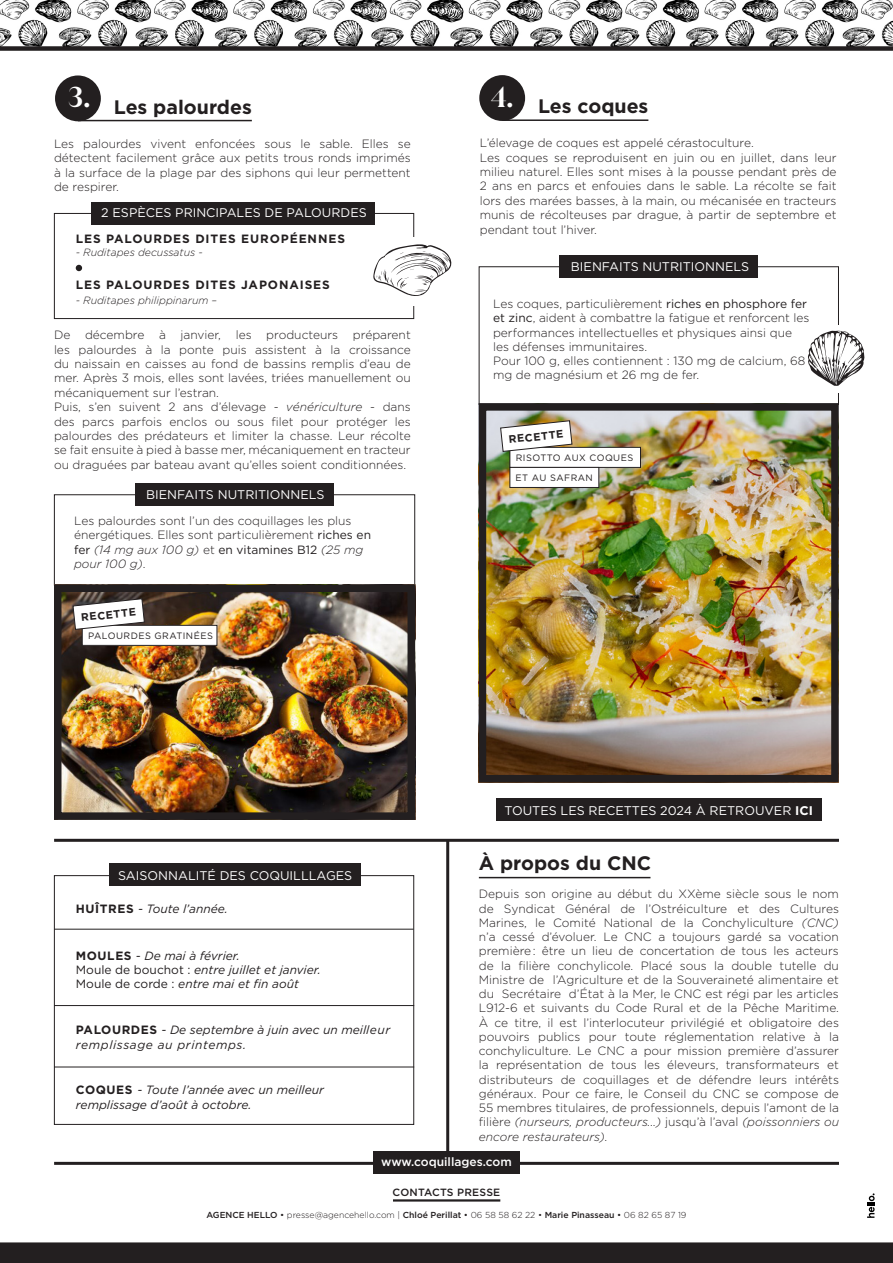
<style>
.page{position:relative;width:893px;height:1263px;background:#fff}
.page>*{position:absolute;margin:0;border:0;box-sizing:border-box;transform-origin:0 0}
.t1{font:600 27.75px "Juana";color:#fff}
.t2{font:700 19.5px "Gotham";color:#231f20}
.t3{font:12.6px "Gotham";color:#fff}
.t4{font:300 12px/14.2px "Gotham";color:#231f20;text-align:justify}
.t5{font:italic 12px/14.4px "Gotham";color:#231f20}
.t6{font:italic 12px/14.4px "Gotham";letter-spacing:.04em;color:#231f20}
.t7{font:700 12px "Gotham";letter-spacing:.075em;color:#231f20}
.t8{font:500 12px "Gotham";color:#fff}
.t9{font:700 10.8px "Gotham";color:#231f20}
.t10{font:italic 300 10.5px "Gotham";color:#231f20}
.t11{font:500 10.5px "Gotham";letter-spacing:.02em;color:#231f20}
.t12{font:9.3px "Gotham";letter-spacing:.05em;color:#231f20}
.t13{font:300 8.7px "Gotham";color:#231f20}
.s1{font-weight:400}
.s2{font-style:italic}
.s3{font-weight:700;font-style:normal}
.s4{font-style:normal}
.s5{font-weight:700}
.s6{font-weight:500}
</style>
<div class="page">
<div style="left:0;top:1242px;width:893px;height:21px;background:#231f20"></div>
<svg style="left:867px;top:1193px;width:8px;height:25px"></svg>
<div style="left:54px;top:494px;width:361px;height:91px;border:1px solid #231f20"></div>
<div style="left:135px;top:483px;width:198px;height:22px;background:#231f20"></div>
<img style="left:488px;top:412px;width:342px;height:361px">
<div style="left:479px;top:403px;width:360px;height:379px;border:8px solid #231f20"></div>
<div style="left:54px;top:213px;width:360px;height:106px;border:1px solid #231f20"></div>
<hr style="left:78px;top:120px;width:174px;height:1px;background:#231f20">
<div style="left:55px;top:75px;width:46px;height:46px;background:#231f20;border-radius:50%"></div>
<div style="left:92px;top:202px;width:283px;height:22px;background:#231f20"></div>
<svg style="left:76px;top:265px;width:6px;height:6px"></svg>
<div style="left:479px;top:266px;width:360px;height:139px;border:1px solid #231f20"></div>
<div style="left:559px;top:255px;width:199px;height:22px;background:#231f20"></div>
<hr style="left:502px;top:119px;width:146px;height:2px;background:#231f20">
<div style="left:479px;top:75px;width:46px;height:46px;background:#231f20;border-radius:50%"></div>
<hr style="left:479px;top:877px;width:171px;height:1px;background:#231f20">
<img style="left:0;top:0;width:893px;height:46px">
<div style="left:0;top:46px;width:893px;height:5px;background:#231f20"></div>
<div style="left:405px;top:237px;width:22px;height:68px;background:#fff"></div>
<svg style="left:373px;top:244px;width:79px;height:52px"></svg>
<img style="left:63px;top:593px;width:343px;height:218px">
<div style="left:54px;top:584px;width:361px;height:236px;border:8px solid #231f20"></div>
<div style="left:82px;top:625px;width:135px;height:20px;background:#fff"></div>
<div style="left:82px;top:625px;width:135px;height:21px;border:1px solid #231f20"></div>
<svg style="left:72px;top:598px;width:73px;height:32px"></svg>
<div style="left:510px;top:447px;width:130px;height:20px;background:#fff"></div>
<div style="left:510px;top:447px;width:131px;height:21px;border:1px solid #231f20"></div>
<div style="left:510px;top:467px;width:89px;height:20px;background:#fff"></div>
<div style="left:510px;top:467px;width:89px;height:21px;border:1px solid #231f20"></div>
<svg style="left:500px;top:420px;width:73px;height:32px"></svg>
<hr style="left:393px;top:1199px;width:107px;height:2px;background:#231f20">
<div style="left:496px;top:798px;width:326px;height:22px;background:#231f20"></div>
<hr style="left:54px;top:1162px;width:785px;height:3px;background:#231f20">
<hr style="left:54px;top:839px;width:785px;height:3px;background:#231f20">
<div style="left:373px;top:1151px;width:146px;height:23px;background:#231f20"></div>
<div style="left:54px;top:875px;width:360px;height:250px;border:1px solid #231f20"></div>
<div style="left:110px;top:864px;width:251px;height:22px;background:#231f20"></div>
<hr style="left:54px;top:929px;width:360px;height:1px;background:#231f20">
<hr style="left:54px;top:1005px;width:360px;height:1px;background:#231f20">
<hr style="left:54px;top:1066px;width:360px;height:1px;background:#231f20">
<hr style="left:446px;top:840px;width:3px;height:313px;background:#231f20">
<div style="left:835px;top:325px;width:7px;height:67px;background:#fff"></div>
<svg style="left:808px;top:331px;width:57px;height:55px"></svg>
<p class="t1" style="left:491px;top:79px;width:24px">4.</p>
<p class="t1" style="left:68px;top:79px;width:24px">3.</p>
<p class="t2" style="left:114px;top:94px;width:140px">Les palourdes</p>
<p class="t4" style="left:54px;top:136px;width:358px">Les palourdes vivent enfoncées sous le sable. Elles se détectent facilement grâce aux petits trous ronds imprimés à la surface de la plage par des siphons qui leur permettent de respirer.</p>
<p class="t2" style="left:538px;top:94px;width:112px">Les coques</p>
<p class="t4" style="left:480px;top:136px;width:275px">L’élevage de coques est appelé cérastoculture.</p>
<p class="t4" style="left:480px;top:150px;width:358px">Les coques se reproduisent en juin ou en juillet, dans leur milieu naturel. Elles sont mises à la pousse pendant près de 2 ans en parcs et enfouies dans le sable. La récolte se fait lors des marées basses, à la main, ou mécanisée en tracteurs munis de récolteuses par drague, à partir de septembre et pendant tout l’hiver.</p>
<p class="t3" style="left:101px;top:205px;width:267px">2 ESPÈCES PRINCIPALES DE PALOURDES</p>
<p class="t7" style="left:76px;top:231px;width:271px">LES PALOURDES DITES EUROPÉENNES</p>
<p class="t10" style="left:76px;top:246px;width:128px">- Ruditapes decussatus -</p>
<p class="t7" style="left:76px;top:277px;width:256px">LES PALOURDES DITES JAPONAISES</p>
<p class="t10" style="left:76px;top:294px;width:143px">- Ruditapes philippinarum –</p>
<p class="t4" style="left:493px;top:296px;width:318px;text-align:left">Les coques, particulièrement <span class="s1">riches en phosphore fer et zinc</span>, aident à combattre la fatigue et renforcent les performances intellectuelles et physiques ainsi que les défenses immunitaires.</p>
<p class="t4" style="left:493px;top:353px;width:314px">Pour 100 g, elles contiennent : 130 mg de calcium, 68 mg de magnésium et 26 mg de fer.</p>
<p class="t3" style="left:571px;top:258px;width:180px">BIENFAITS NUTRITIONNELS</p>
<p class="t4" style="left:54px;top:327px;width:358px">De décembre à janvier, les producteurs préparent les palourdes à la ponte puis assistent à la croissance du naissain en caisses au fond de bassins remplis d’eau de mer. Après 3 mois, elles sont lavées, triées manuellement ou mécaniquement sur l’estran.</p>
<p class="t4" style="left:54px;top:399px;width:358px">Puis, s’en suivent 2 ans d’élevage - <span class="s2">vénériculture</span> - dans des parcs parfois enclos ou sous filet pour protéger les palourdes des prédateurs et limiter la chasse. Leur récolte se fait ensuite à pied à basse mer, mécaniquement en tracteur ou draguées par bateau avant qu’elles soient conditionnées.</p>
<p class="t9" style="left:508px;top:432px;width:56px;rotate:-6deg">RECETTE</p>
<p class="t12" style="left:516px;top:452px;width:119px">RISOTTO AUX COQUES</p>
<p class="t12" style="left:516px;top:472px;width:79px">ET AU SAFRAN</p>
<p class="t3" style="left:146px;top:486px;width:180px">BIENFAITS NUTRITIONNELS</p>
<p class="t4" style="left:74px;top:513px;width:298px;text-align:left">Les palourdes sont l’un des coquillages les plus énergétiques. Elles sont particulièrement <span class="s1">riches en fer</span> <span class="s2">(14 mg aux 100 g)</span> et <span class="s1">en vitamines B12</span> <span class="s2">(25 mg pour 100 g)</span>.</p>
<p class="t9" style="left:80px;top:610px;width:56px;rotate:-6deg">RECETTE</p>
<p class="t12" style="left:88px;top:630px;width:126px">PALOURDES GRATINÉES</p>
<p class="t3" style="left:118px;top:867px;width:236px">SAISONNALITÉ DES COQUILLLAGES</p>
<p class="t5" style="left:76px;top:902px;width:153px"><span class="s3">HUÎTRES</span> - Toute l’année.</p>
<p class="t5" style="left:76px;top:948px;width:246px"><span class="s3">MOULES</span> - De mai à février.<br><span class="s4">Moule de bouchot :</span> entre juillet et janvier.<br><span class="s4">Moule de corde :</span> entre mai et fin août</p>
<p class="t6" style="left:76px;top:1022px;width:316px"><span class="s3">PALOURDES</span> - De septembre à juin avec un meilleur remplissage au printemps.</p>
<p class="t5" style="left:76px;top:1082px;width:250px"><span class="s3">COQUES</span> - Toute l’année avec un meilleur remplissage d’août à octobre.</p>
<p class="t3" style="left:504px;top:802px;width:310px">TOUTES LES RECETTES 2024 À RETROUVER <span class="s5">ICI</span></p>
<p class="t2" style="left:479px;top:850px;width:174px">À propos du CNC</p>
<p class="t4" style="left:479px;top:887px;width:362px">Depuis son origine au début du XXème siècle sous le nom de Syndicat Général de l’Ostréiculture et des Cultures Marines, le Comité National de la Conchyliculture <span class="s2">(CNC) </span>n’a cessé d’évoluer. Le CNC a toujours gardé sa vocation première : être un lieu de concertation de tous les acteurs de la filière conchylicole. Placé sous la double tutelle du Ministre de l’Agriculture et de la Souveraineté alimentaire et du Secrétaire d’État à la Mer, le CNC est régi par les articles L912-6 et suivants du Code Rural et de la Pêche Maritime.<br>À ce titre, il est l’interlocuteur privilégié et obligatoire des pouvoirs publics pour toute réglementation relative à la conchyliculture. Le CNC a pour mission première d’assurer la représentation de tous les éleveurs, transformateurs et distributeurs de coquillages et de défendre leurs intérêts généraux. Pour ce faire, le Conseil du CNC se compose de 55 membres titulaires, de professionnels, depuis l’amont de la filière <span class="s2">(nurseurs, producteurs...)</span> jusqu’à l’aval <span class="s2">(poissonniers ou encore restaurateurs).</span></p>
<p class="t8" style="left:381px;top:1154px;width:132px">www.coquillages.com</p>
<p class="t11" style="left:393px;top:1186px;width:109px">CONTACTS PRESSE</p>
<p class="t13" style="left:206px;top:1209px;width:482px"><span class="s6">AGENCE HELLO</span> <span class="s1">•</span> presse@agencehello.com | <span class="s6">Chloé Perillat</span> <span class="s1">•</span> 06 58 58 62 22 • <span class="s6">Marie Pinasseau</span> <span class="s1">•</span> 06 82 65 87 19</p>
</div>
